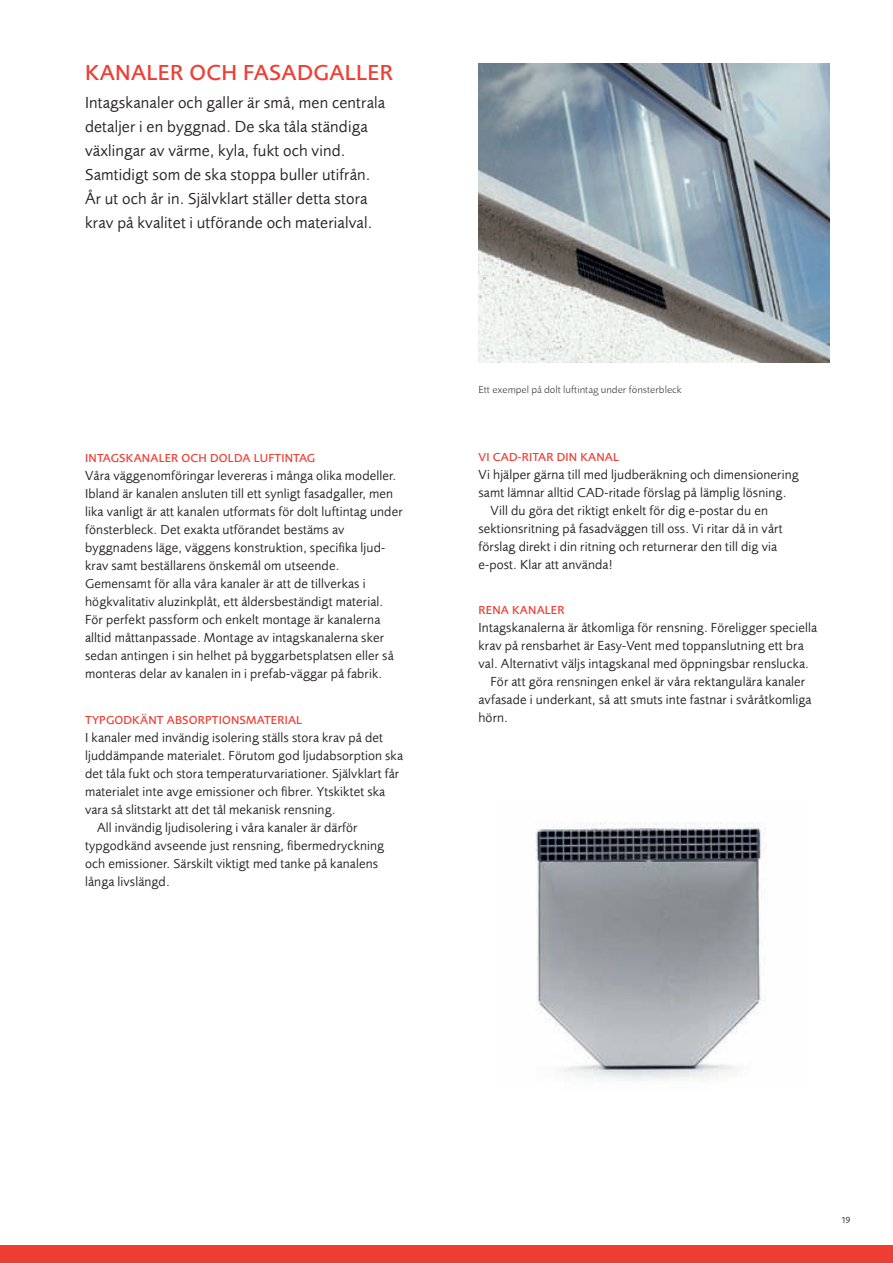
<style>
.page{position:relative;width:893px;height:1263px;background:#fff}
.page>*{position:absolute;margin:0;border:0;box-sizing:border-box;transform-origin:0 0}
.t1{font:500 22.5px "Foundry Sans";letter-spacing:.015em;color:#ee3e34}
.t2{font:16.5px/24px "Foundry Sans";letter-spacing:.01em;color:#231f20}
.t3{font:13.5px/18px "Foundry Sans";letter-spacing:.01em;color:#231f20}
.t4{font:500 12px "Foundry Sans";letter-spacing:.015em;color:#ee3e34}
.t5{font:300 10.5px "Foundry Sans";letter-spacing:.01em;color:#231f20}
.t6{font:9px "Foundry Sans";color:#231f20}
</style>
<div class="page">
<div style="left:0;top:1246px;width:893px;height:17px;background:#ee3e34"></div>
<img style="left:478px;top:64px;width:351px;height:299px">
<img style="left:535px;top:822px;width:231px;height:258px">
<h1 class="t1" style="left:85px;top:59px;width:309px">KANALER OCH FASADGALLER</h1>
<p class="t2" style="left:85px;top:91px;width:302px">Intagskanaler och galler är små, men centrala detaljer i en byggnad. De ska tåla ständiga växlingar av värme, kyla, fukt och vind.<br>Samtidigt som de ska stoppa buller utifrån.<br>År ut och år in. Självklart ställer detta stora krav på kvalitet i utförande och materialval.</p>
<p class="t4" style="left:85px;top:451px;width:232px">INTAGSKANALER OCH DO LDA LUFTINTAG</p>
<p class="t3" style="left:85px;top:466px;width:319px">Våra väggenomföringar levereras i många olika modeller.<br>Ibland är kanalen ansluten till ett synligt fasadgaller, men lika vanligt är att kanalen utformats för dolt luftintag under fönsterbleck. Det exakta utförandet bestäms av byggnadens läge, väggens konstruktion, specifika ljud&shy;krav samt beställarens önskemål om utseende.<br>Gemensamt för alla våra kanaler är att de tillverkas i högkvalitativ aluzinkplåt, ett åldersbeständigt material.<br>För perfekt passform och enkelt montage är kanalerna alltid måttanpassade. Montage av intagskanalerna sker sedan antingen i sin helhet på byggarbetsplatsen eller så monteras delar av kanalen in i prefab-väggar på fabrik.</p>
<p class="t4" style="left:85px;top:713px;width:218px">TYPGO DKÄNT ABSO RPTIO NSMATERIAL</p>
<p class="t3" style="left:85px;top:728px;width:299px">I kanaler med invändig isolering ställs stora krav på det</p>
<p class="t3" style="left:85px;top:746px;width:319px">ljuddämpande materialet. Förutom god ljudabsorption ska</p>
<p class="t3" style="left:85px;top:764px;width:316px">det tåla fukt och stora temperaturvariationer. Självklart får</p>
<p class="t3" style="left:85px;top:782px;width:302px">materialet inte avge emissioner och fibrer. Ytskiktet ska</p>
<p class="t3" style="left:85px;top:800px;width:252px">vara så slitstarkt att det tål mekanisk rensning.</p>
<p class="t3" style="left:97px;top:818px;width:262px">All invändig ljudisolering i våra kanaler är därför</p>
<p class="t3" style="left:85px;top:836px;width:301px">typgodkänd avseende just rensning, fibermedryckning</p>
<p class="t3" style="left:85px;top:854px;width:294px">och emissioner. Särskilt viktigt med tanke på kanalens</p>
<p class="t3" style="left:85px;top:872px;width:86px">långa livslängd.</p>
<p class="t5" style="left:478px;top:384px;width:205px">Ett exempel på dolt luftintag under fönsterbleck</p>
<p class="t4" style="left:478px;top:450px;width:24px">VI CAD</p>
<p class="t4" style="left:518px;top:450px;width:103px">-RITAR DIN KANAL</p>
<p class="t3" style="left:478px;top:465px;width:322px">Vi hjälper gärna till med ljudberäkning och dimensionering</p>
<p class="t3" style="left:478px;top:483px;width:310px">samt lämnar alltid CAD-ritade förslag på lämplig lösning.</p>
<p class="t3" style="left:490px;top:501px;width:279px">Vill du göra det riktigt enkelt för dig e-postar du en</p>
<p class="t3" style="left:478px;top:519px;width:306px">sektionsritning på fasadväggen till oss. Vi ritar då in vårt</p>
<p class="t3" style="left:478px;top:537px;width:300px">förslag direkt i din ritning och returnerar den till dig via</p>
<p class="t3" style="left:478px;top:555px;width:136px">e-post. Klar att använda!</p>
<p class="t4" style="left:478px;top:603px;width:88px">RENA KANALER</p>
<p class="t3" style="left:478px;top:619px;width:340px">Intagskanalerna är åtkomliga för rensning. Föreligger speciella</p>
<p class="t3" style="left:478px;top:637px;width:327px">krav på rensbarhet är Easy-Vent med toppanslutning ett bra</p>
<p class="t3" style="left:478px;top:655px;width:332px">val. Alternativt väljs intagskanal med öppningsbar renslucka.</p>
<p class="t3" style="left:490px;top:673px;width:316px">För att göra rensningen enkel är våra rektangulära kanaler</p>
<p class="t3" style="left:478px;top:691px;width:335px">avfasade i underkant, så att smuts inte fastnar i svåråtkomliga</p>
<p class="t3" style="left:478px;top:709px;width:31px">hörn.</p>
<p class="t6" style="left:841px;top:1214px;width:11px">19</p>
</div>
